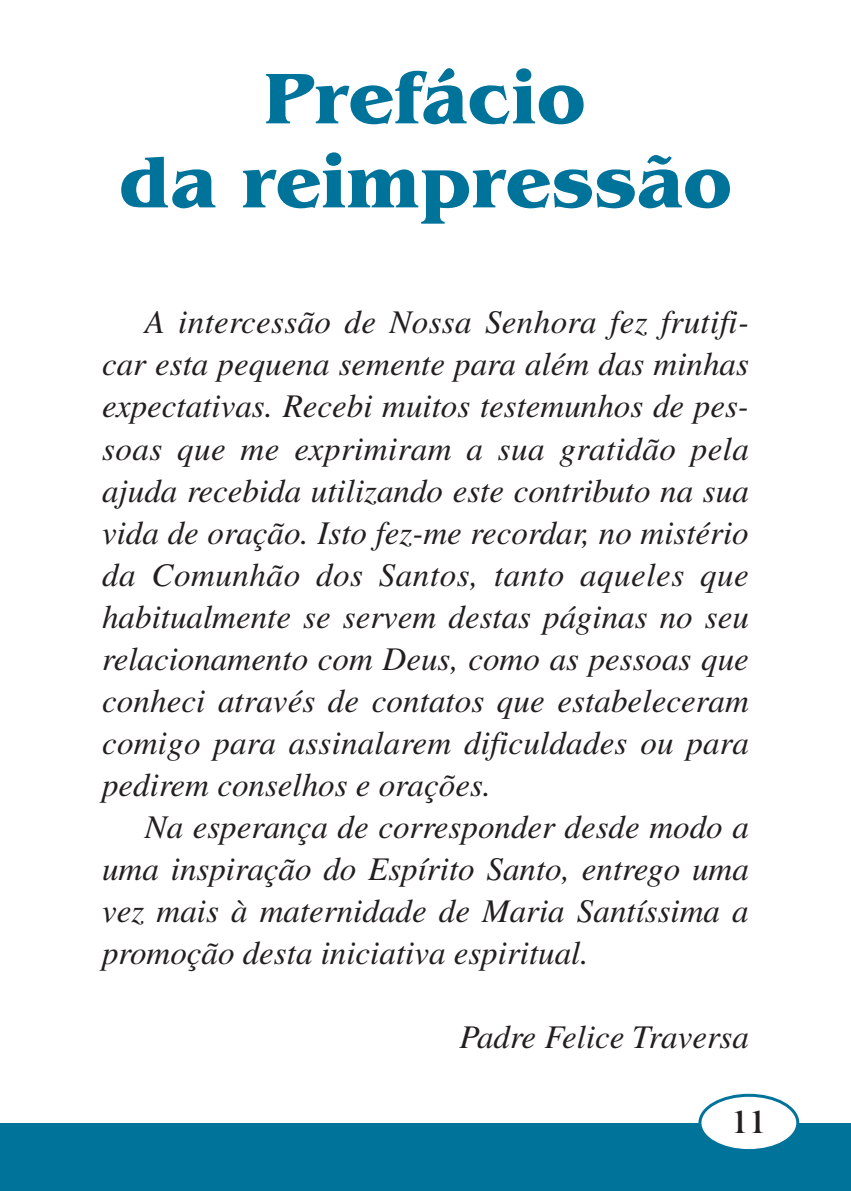
<style>
.page{position:relative;width:851px;height:1191px;background:#fff}
.page>*{position:absolute;margin:0;border:0;box-sizing:border-box;transform-origin:0 0}
.t1{font:700 75px/84px "Benguiat Std";letter-spacing:.01em;color:#00739b;text-align:center}
.t2{font:italic 33px/42px "Times LT Std";color:#231f20;text-align:justify}
.t3{font:33px "Benguiat Std";color:#231f20}
</style>
<div class="page">
<div style="left:0;top:1123px;width:850px;height:68px;background:#00739b"></div>
<div style="left:699px;top:1095px;width:98px;height:55px;background:#fff;border-radius:50%"></div>
<div style="left:698px;top:1093px;width:101px;height:59px;border:3px solid #00739b;border-radius:50%"></div>
<h1 class="t1" style="left:119px;top:57px;width:615px">Prefácio<br>da reimpressão</h1>
<p class="t2" style="left:102px;top:301px;width:648px;text-indent:43px">A intercessão de Nossa Senhora fez frutifi&shy;car esta pequena semente para além das minhas expectativas. Recebi muitos testemunhos de pes&shy;soas que me exprimiram a sua gratidão pela ajuda recebida utilizando este contributo na sua vida de oração. Isto fez-me recordar, no mistério da Comunhão dos Santos, tanto aqueles que habitualmente se servem destas páginas no seu relacionamento com Deus, como as pessoas que conheci através de contatos que estabeleceram comigo para assinalarem dificuldades ou para pedirem conselhos e orações.</p>
<p class="t2" style="left:102px;top:805px;width:648px;text-indent:43px">Na esperança de corresponder desde modo a uma inspiração do Espírito Santo, entrego uma vez mais à maternidade de Maria Santíssima a promoção desta iniciativa espiritual.</p>
<p class="t2" style="left:459px;top:1015px;width:291px">Padre Felice Traversa</p>
<p class="t3" style="left:729px;top:1104px;width:40px">11</p>
</div>
